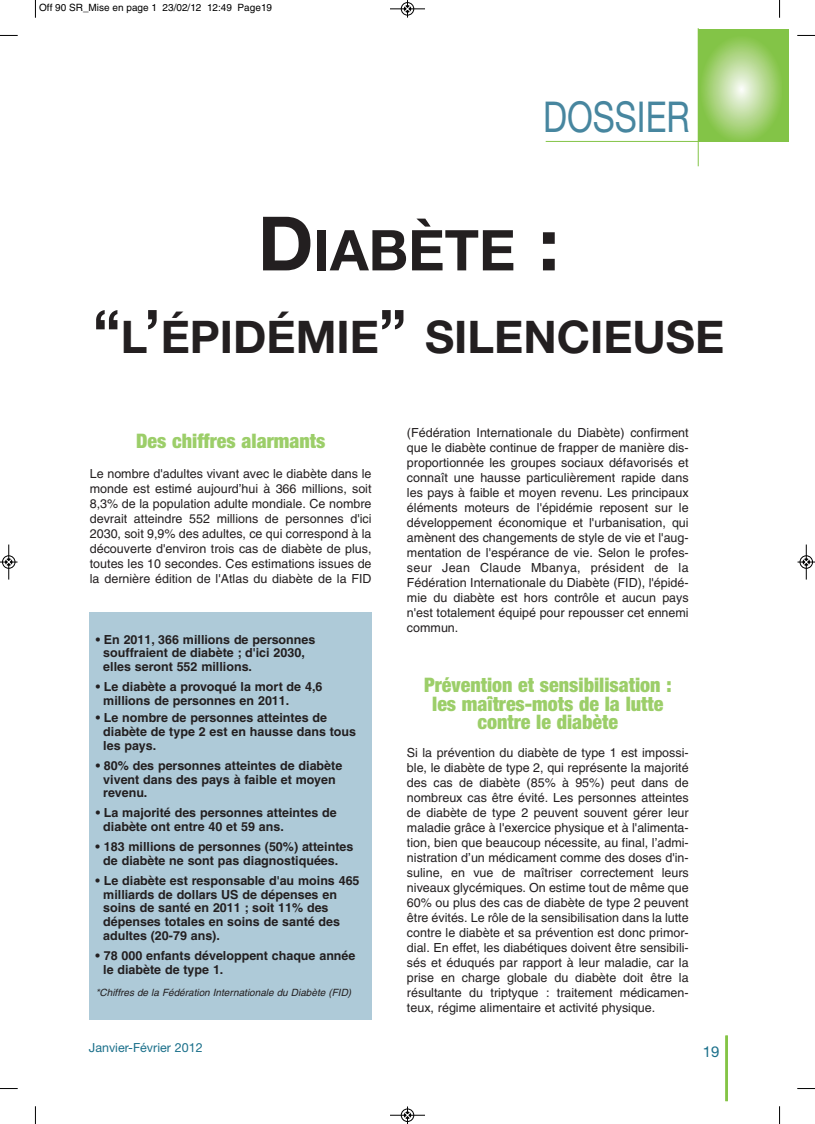
<style>
.page{position:relative;width:815px;height:1124px;background:#fff}
.page>*{position:absolute;margin:0;border:0;box-sizing:border-box;transform-origin:0 0}
.t1{font:700 56.25px "Helvetica Neue";color:#231f20}
.t2{font:700 45px "Helvetica Neue";color:#231f20}
.t3{font:42.5px "Helvetica Neue";color:#47869f;scale:.8 1}
.t4{font:900 condensed 20px/18.8px "Helvetica Neue";color:#9cce69;text-align:center}
.t5{font:15px "Helvetica Neue";color:#1a6f8a}
.t6{font:12.5px/15px "Helvetica";color:#231f20;text-align:justify}
.t7{font:700 12.5px/13.8px "Helvetica";color:#231f20}
.t8{font:12.5px "Helvetica Neue";color:#1a6f8a}
.t9{font:italic 10px "Helvetica";color:#231f20}
.t10{font:10px "Helvetica";color:#000}
.s1{font-size:75px}
.s2{font-size:60px}
</style>
<div class="page">
<hr style="left:725px;top:1035px;width:3px;height:65px;background:#83c447">
<div style="left:698px;top:29px;width:91px;height:113px;background:#83c447"></div>
<svg style="left:703px;top:39px;width:77px;height:101px"></svg>
<hr style="left:546px;top:141px;width:241px;height:1px;background:#83c447">
<div style="left:89px;top:612px;width:282px;height:407px;background:#aecad8"></div>
<hr style="left:698px;top:28px;width:1px;height:138px;background:#83c447">
<svg style="left:35px;top:0;width:1px;height:18px"></svg>
<svg style="left:0;top:35px;width:18px;height:1px"></svg>
<svg style="left:779px;top:0;width:1px;height:18px"></svg>
<svg style="left:797px;top:35px;width:18px;height:1px"></svg>
<svg style="left:35px;top:1106px;width:1px;height:17px"></svg>
<svg style="left:0;top:1088px;width:18px;height:1px"></svg>
<svg style="left:779px;top:1106px;width:1px;height:17px"></svg>
<svg style="left:797px;top:1088px;width:18px;height:1px"></svg>
<div style="left:401px;top:2px;width:13px;height:14px;border:1px solid #fff;border-radius:50%"></div>
<hr style="left:390px;top:9px;width:35px;height:1px;background:#000">
<div style="left:401px;top:2px;width:13px;height:13px;border:1px solid #000;border-radius:50%"></div>
<svg style="left:404px;top:0;width:7px;height:18px"></svg>
<hr style="left:390px;top:1114px;width:35px;height:1px;background:#000">
<div style="left:401px;top:1108px;width:13px;height:13px;border:1px solid #000;border-radius:50%"></div>
<svg style="left:404px;top:1106px;width:7px;height:17px"></svg>
<hr style="left:9px;top:544px;width:1px;height:35px;background:#000">
<div style="left:2px;top:555px;width:13px;height:13px;border:1px solid #000;border-radius:50%"></div>
<svg style="left:0;top:558px;width:18px;height:7px"></svg>
<hr style="left:806px;top:544px;width:1px;height:35px;background:#000">
<div style="left:800px;top:555px;width:13px;height:13px;border:1px solid #000;border-radius:50%"></div>
<svg style="left:798px;top:558px;width:17px;height:7px"></svg>
<p class="t10" style="left:39px;top:4px;width:234px">Off 90 SR_Mise en page 1 23/02/12 12:49 Page19</p>
<h3 class="t3" style="left:543px;top:92px;width:185px">DOSSIER</h3>
<h1 class="t1" style="left:258px;top:215px;width:303px"><span class="s1">D</span>IABÈTE <span class="s1">:</span></h1>
<h2 class="t2" style="left:93px;top:309px;width:633px"><span class="s2">“</span>L<span class="s2">’</span>ÉPIDÉMIE<span class="s2">”</span> SILENCIEUSE</h2>
<h3 class="t4" style="left:136px;top:430px;width:191px">Des chiffres alarmants</h3>
<p class="t6" style="left:90px;top:467px;width:283px">Le nombre d'adultes vivant avec le diabète dans le monde est estimé aujourd’hui à 366 millions, soit 8,3% de la population adulte mondiale. Ce nombre devrait atteindre 552 millions de personnes d'ici 2030, soit 9,9% des adultes, ce qui correspond à la découverte d'environ trois cas de diabète de plus, toutes les 10 secondes. Ces estimations issues de la dernière édition de l'Atlas du diabète de la FID</p>
<p class="t7" style="left:103px;top:633px;width:214px;text-indent:-8px">• En 2011, 366 millions de personnes souffraient de diabète ; d'ici 2030, elles seront 552 millions.</p>
<p class="t7" style="left:103px;top:681px;width:221px;text-indent:-8px">• Le diabète a provoqué la mort de 4,6 millions de personnes en 2011.</p>
<p class="t7" style="left:103px;top:712px;width:254px;text-indent:-8px">• Le nombre de personnes atteintes de diabète de type 2 est en hausse dans tous les pays.</p>
<p class="t7" style="left:103px;top:759px;width:241px;text-indent:-8px">• 80% des personnes atteintes de diabète vivent dans des pays à faible et moyen revenu.</p>
<p class="t7" style="left:103px;top:807px;width:235px;text-indent:-8px">• La majorité des personnes atteintes de diabète ont entre 40 et 59 ans.</p>
<p class="t7" style="left:96px;top:841px;width:259px;text-align:center">• 183 millions de personnes (50%) atteintes de diabète ne sont pas diagnostiquées.</p>
<p class="t7" style="left:103px;top:874px;width:258px;text-indent:-8px">• Le diabète est responsable d'au moins 465 milliards de dollars US de dépenses en soins de santé en 2011 ; soit 11% des dépenses totales en soins de santé des adultes (20-79 ans).</p>
<p class="t7" style="left:103px;top:949px;width:254px;text-indent:-8px">• 78 000 enfants développent chaque année le diabète de type 1.</p>
<p class="t9" style="left:96px;top:988px;width:257px">*Chiffres de la Fédération Internationale du Diabète (FID)</p>
<p class="t8" style="left:89px;top:1039px;width:115px">Janvier-Février 2012</p>
<p class="t6" style="left:407px;top:426px;width:283px">(Fédération Internationale du Diabète) confirment que le diabète continue de frapper de manière dis&shy;proportionnée les groupes sociaux défavorisés et connaît une hausse particulièrement rapide dans les pays à faible et moyen revenu. Les principaux éléments moteurs de l'épidémie reposent sur le développement économique et l'urbanisation, qui amènent des changements de style de vie et l'aug&shy;mentation de l'espérance de vie. Selon le profes&shy;seur Jean Claude Mbanya, président de la Fédération Internationale du Diabète (FID), l'épidé&shy;mie du diabète est hors contrôle et aucun pays n'est totalement équipé pour repousser cet ennemi commun.</p>
<h3 class="t4" style="left:424px;top:674px;width:249px">Prévention et sensibilisation : les maîtres-mots de la lutte contre le diabète</h3>
<p class="t6" style="left:407px;top:746px;width:283px">Si la prévention du diabète de type 1 est impossi&shy;ble, le diabète de type 2, qui représente la majorité des cas de diabète (85% à 95%) peut dans de nombreux cas être évité. Les personnes atteintes de diabète de type 2 peuvent souvent gérer leur maladie grâce à l'exercice physique et à l'alimenta&shy;tion, bien que beaucoup nécessite, au final, l’admi&shy;nistration d’un médicament comme des doses d'in&shy;suline, en vue de maîtriser correctement leurs niveaux glycémiques. On estime tout de même que 60% ou plus des cas de diabète de type 2 peuvent être évités. Le rôle de la sensibilisation dans la lutte contre le diabète et sa prévention est donc primor&shy;dial. En effet, les diabétiques doivent être sensibili&shy;sés et éduqués par rapport à leur maladie, car la prise en charge globale du diabète doit être la résultante du triptyque : traitement médicamen&shy;teux, régime alimentaire et activité physique.</p>
<p class="t5" style="left:703px;top:1042px;width:18px">19</p>
</div>
